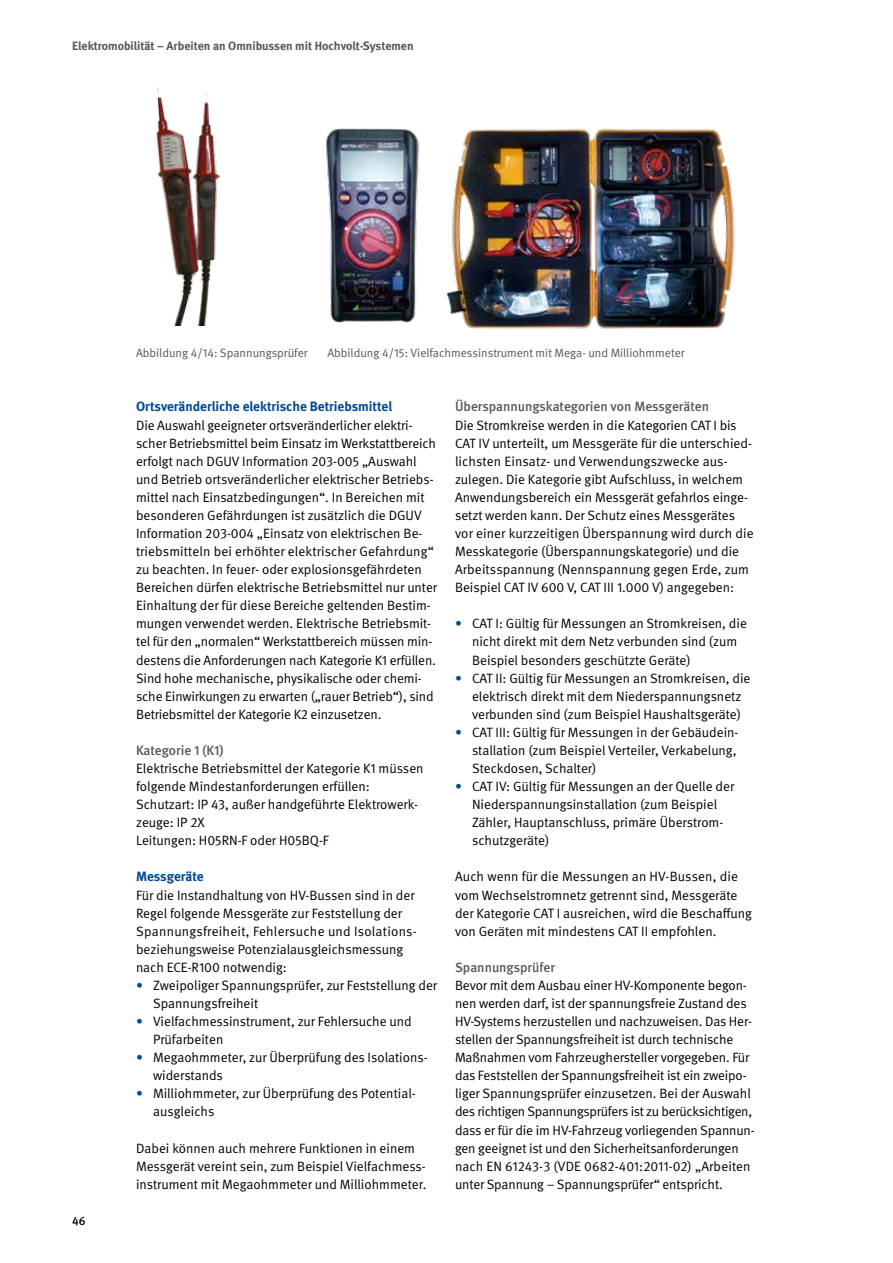
<style>
.page{position:relative;width:893px;height:1263px;background:#fff}
.page>*{position:absolute;margin:0;border:0;box-sizing:border-box;transform-origin:0 0}
.t1{font:13.5px/18.1px "DGUV Meta";color:#000}
.t2{font:500 13.5px "DGUV Meta";color:#58585a}
.t3{font:700 13.5px "DGUV Meta";color:#004b93}
.t4{font:12px "DGUV Meta";color:#58585a}
.t5{font:700 12px "DGUV Meta";color:#58585a}
.t6{font:500 12px "DGUV Meta";color:#000}
.s1{color:#004b93}
</style>
<div class="page">
<img style="left:156px;top:87px;width:65px;height:238px">
<img style="left:325px;top:128px;width:95px;height:195px">
<img style="left:446px;top:128px;width:289px;height:201px">
<p class="t5" style="left:72px;top:39px;width:343px">Elektromobilität – Arbeiten an Omnibussen mit Hochvolt-Systemen</p>
<p class="t4" style="left:136px;top:346px;width:173px">Abbildung 4/14: Spannungsprüfer</p>
<p class="t4" style="left:327px;top:346px;width:359px">Abbildung 4/15: Vielfachmessinstrument mit Mega- und Milliohmmeter</p>
<p class="t6" style="left:72px;top:1213px;width:15px">46</p>
<p class="t3" style="left:136px;top:399px;width:258px">Ortsveränderliche elektrische Betriebsmittel</p>
<p class="t1" style="left:136px;top:416px;width:303px">Die Auswahl geeigneter ortsveränderlicher elektri&shy;scher Betriebsmittel beim Einsatz im Werkstattbereich erfolgt nach DGUV Information 203-005 „Auswahl und Betrieb ortsveränderlicher elektrischer Betriebs&shy;mittel nach Einsatzbedingungen“. In Bereichen mit besonderen Gefährdungen ist zusätzlich die DGUV Information 203-004 „Einsatz von elektrischen Be&shy;triebsmitteln bei erhöhter elektrischer Gefahrdung“ zu beachten. In feuer- oder explosionsgefährdeten Bereichen dürfen elektrische Betriebsmittel nur unter Einhaltung der für diese Bereiche geltenden Bestim&shy;mungen verwendet werden. Elektrische Betriebsmit&shy;tel für den „normalen“ Werkstattbereich müssen min&shy;destens die Anforderungen nach Kategorie K1 erfüllen.<br>Sind hohe mechanische, physikalische oder chemi&shy;sche Einwirkungen zu erwarten („rauer Betrieb“), sind Betriebsmittel der Kategorie K2 einzusetzen.</p>
<p class="t2" style="left:136px;top:742px;width:89px">Kategorie 1 (K1)</p>
<p class="t1" style="left:136px;top:759px;width:289px">Elektrische Betriebsmittel der Kategorie K1 müssen folgende Mindestanforderungen erfüllen:<br>Schutzart: IP 43, außer handgeführte Elektrowerk&shy;zeuge: IP 2X<br>Leitungen: H05RN-F oder H05BQ-F</p>
<p class="t3" style="left:136px;top:869px;width:69px">Messgeräte</p>
<p class="t1" style="left:136px;top:886px;width:282px">Für die Instandhaltung von HV-Bussen sind in der Regel folgende Messgeräte zur Feststellung der Spannungsfreiheit, Fehlersuche und Isolations&shy;beziehungsweise Potenzialausgleichsmessung nach ECE-R100 notwendig:</p>
<p class="t1" style="left:153px;top:976px;width:286px;text-indent:-17px"><span class="s1">•</span> Zweipoliger Spannungsprüfer, zur Feststellung der<br>Spannungsfreiheit</p>
<p class="t1" style="left:153px;top:1013px;width:260px;text-indent:-17px"><span class="s1">•</span> Vielfachmessinstrument, zur Fehlersuche und<br>Prüfarbeiten</p>
<p class="t1" style="left:153px;top:1049px;width:276px;text-indent:-17px"><span class="s1">•</span> Megaohmmeter, zur Überprüfung des Isolations&shy;widerstands</p>
<p class="t1" style="left:153px;top:1085px;width:264px;text-indent:-17px"><span class="s1">•</span> Milliohmmeter, zur Überprüfung des Potential&shy;ausgleichs</p>
<p class="t1" style="left:136px;top:1139px;width:292px">Dabei können auch mehrere Funktionen in einem<br>Messgerät vereint sein, zum Beispiel Vielfachmess&shy;instrument mit Megaohmmeter und Milliohmmeter.</p>
<p class="t2" style="left:455px;top:399px;width:256px">Überspannungskategorien von Messgeräten</p>
<p class="t1" style="left:455px;top:416px;width:300px">Die Stromkreise werden in die Kategorien CAT I bis CAT IV unterteilt, um Messgeräte für die unterschied&shy;lichsten Einsatz- und Verwendungszwecke aus&shy;zulegen. Die Kategorie gibt Aufschluss, in welchem Anwendungsbereich ein Messgerät gefahrlos einge&shy;setzt werden kann. Der Schutz eines Messgerätes vor einer kurzzeitigen Überspannung wird durch die Messkategorie (Überspannungskategorie) und die Arbeitsspannung (Nennspannung gegen Erde, zum Beispiel CAT IV 600 V, CAT III 1.000 V) angegeben:</p>
<p class="t1" style="left:472px;top:615px;width:276px;text-indent:-17px"><span class="s1">•</span> CAT I: Gültig für Messungen an Stromkreisen, die nicht direkt mit dem Netz verbunden sind (zum<br>Beispiel besonders geschützte Geräte)</p>
<p class="t1" style="left:455px;top:669px;width:297px;text-align:center"><span class="s1">•</span> CAT II: Gültig für Messungen an Stromkreisen, die elektrisch direkt mit dem Niederspannungsnetz verbunden sind (zum Beispiel Haushaltsgeräte)</p>
<p class="t1" style="left:472px;top:723px;width:268px;text-indent:-17px"><span class="s1">•</span> CAT III: Gültig für Messungen in der Gebäudein&shy;stallation (zum Beispiel Verteiler, Verkabelung,<br>Steckdosen, Schalter)</p>
<p class="t1" style="left:472px;top:778px;width:264px;text-indent:-17px"><span class="s1">•</span> CAT IV: Gültig für Messungen an der Quelle der Niederspannungsinstallation (zum Beispiel Zähler, Hauptanschluss, primäre Überstrom&shy;schutzgeräte)</p>
<p class="t1" style="left:455px;top:868px;width:298px">Auch wenn für die Messungen an HV-Bussen, die vom Wechselstromnetz getrennt sind, Messgeräte der Kategorie CAT I ausreichen, wird die Beschaffung von Geräten mit mindestens CAT II empfohlen.</p>
<p class="t2" style="left:455px;top:959px;width:102px">Spannungsprüfer</p>
<p class="t1" style="left:455px;top:976px;width:301px">Bevor mit dem Ausbau einer HV-Komponente begon&shy;nen werden darf, ist der spannungsfreie Zustand des HV-Systems herzustellen und nachzuweisen. Das Her&shy;stellen der Spannungsfreiheit ist durch technische Maßnahmen vom Fahrzeughersteller vorgegeben. Für das Feststellen der Spannungsfreiheit ist ein zweipo&shy;liger Spannungsprüfer einzusetzen. Bei der Auswahl des richtigen Spannungsprüfers ist zu berücksichtigen, dass er für die im HV-Fahrzeug vorliegenden Spannun&shy;gen geeignet ist und den Sicherheitsanforderungen nach EN 61243-3 (VDE 0682-401:2011-02) „Arbeiten unter Spannung – Spannungsprüfer“ entspricht.</p>
</div>
